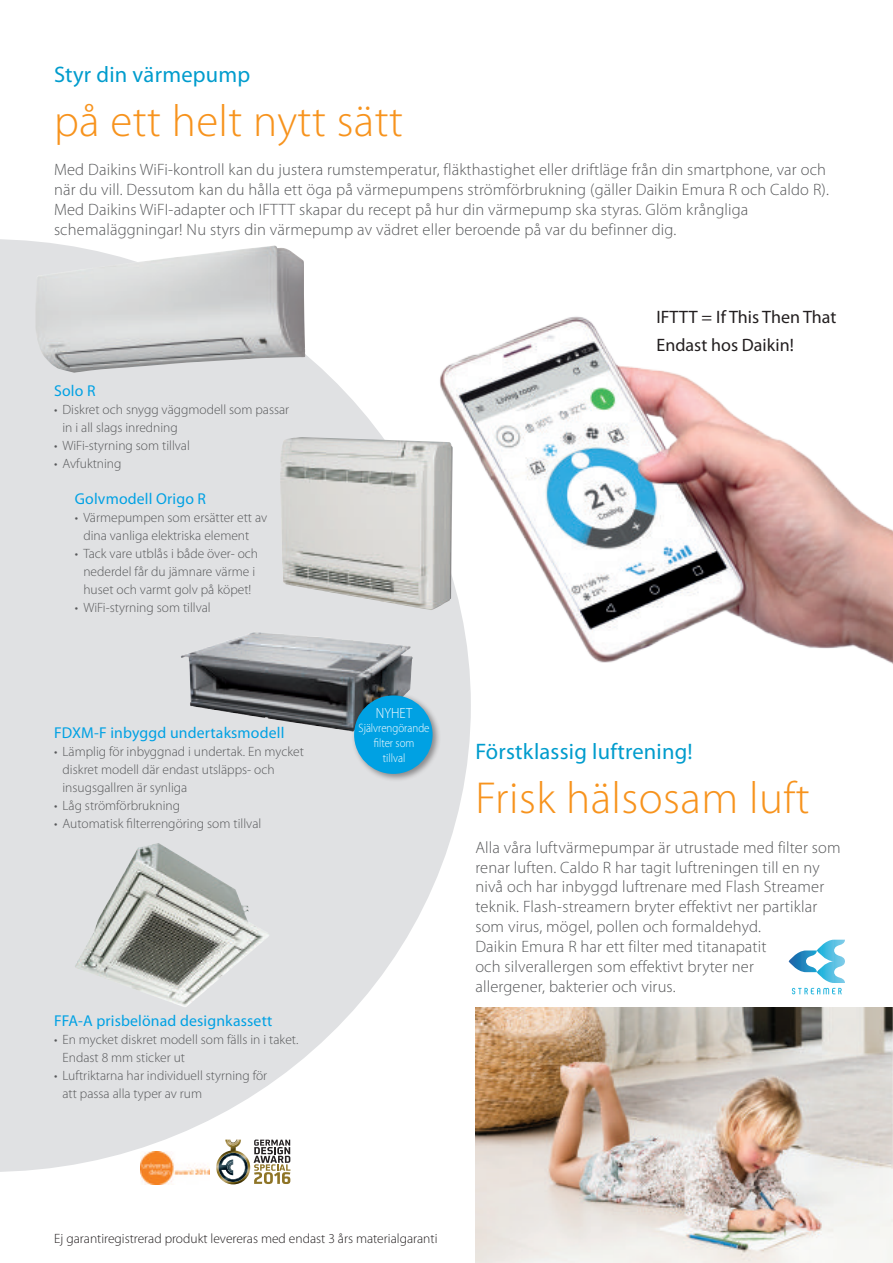
<style>
.page{position:relative;width:893px;height:1263px;background:#fff}
.page>*{position:absolute;margin:0;border:0;box-sizing:border-box;transform-origin:0 0}
.t1{font:300 45px "Myriad Pro";letter-spacing:.01em;color:#f7931d}
.t2{font:22.5px "Myriad Pro";letter-spacing:.01em;color:#009ccd}
.t3{font:18px/28.5px "Myriad Pro";color:#231f20}
.t4{font:300 16.5px/19.8px "Myriad Pro";letter-spacing:.01em;color:#57585a}
.t5{font:15.75px "Myriad Pro";letter-spacing:.01em;color:#00a1e3}
.t6{font:300 14.85px "Myriad Pro";color:#fff;scale:.9 1}
.t7{font:300 13.5px/18px "Myriad Pro";color:#57585a}
.t8{font:300 13.5px "Myriad Pro";color:#231f20}
.t9{font:300 12.15px/14.9px "Myriad Pro";color:#fff;text-align:center;scale:.9 1}
</style>
<div class="page">
<svg style="left:0;top:239px;width:471px;height:946px"></svg>
<img style="left:75px;top:843px;width:194px;height:164px">
<img style="left:141px;top:1151px;width:69px;height:33px">
<img style="left:216px;top:1139px;width:34px;height:45px">
<svg style="left:227px;top:1139px;width:12px;height:6px"></svg>
<svg style="left:219px;top:1153px;width:29px;height:29px"></svg>
<svg style="left:254px;top:1139px;width:36px;height:45px"></svg>
<img style="left:475px;top:1007px;width:418px;height:256px">
<img style="left:35px;top:246px;width:270px;height:127px">
<img style="left:280px;top:437px;width:155px;height:173px">
<img style="left:185px;top:631px;width:70px;height:23px">
<div style="left:351px;top:692px;width:90px;height:90px;background:#231f20;opacity:.45"></div>
<div style="left:354px;top:695px;width:79px;height:79px;background:#00a1e3;border-radius:50%"></div>
<svg style="left:789px;top:940px;width:56px;height:54px"></svg>
<img style="left:435px;top:309px;width:458px;height:392px">
<h2 class="t2" style="left:54px;top:60px;width:198px">Styr din värmepump</h2>
<h1 class="t1" style="left:54px;top:96px;width:351px">på ett helt nytt sätt</h1>
<p class="t4" style="left:54px;top:160px;width:776px">Med Daikins WiFi-kontroll kan du justera rumstemperatur, fläkthastighet eller driftläge från din smartphone, var och när du vill. Dessutom kan du hålla ett öga på värmepumpens strömförbrukning (gäller Daikin Emura R och Caldo R).<br>Med Daikins WiFI-adapter och IFTTT skapar du recept på hur din värmepump ska styras. Glöm krångliga schemaläggningar! Nu styrs din värmepump av vädret eller beroende på var du befinner dig.</p>
<p class="t5" style="left:54px;top:381px;width:43px">Solo R</p>
<p class="t7" style="left:63px;top:401px;width:228px;text-indent:-9px">• Diskret och snygg väggmodell som passar in i all slags inredning</p>
<p class="t7" style="left:54px;top:437px;width:137px">• WiFi-styrning som tillval</p>
<p class="t7" style="left:54px;top:455px;width:69px">• Avfuktning</p>
<p class="t5" style="left:75px;top:489px;width:133px">Golvmodell Origo R</p>
<p class="t7" style="left:83px;top:509px;width:185px;text-indent:-9px">• Värmepumpen som ersätter ett av dina vanliga elektriska element</p>
<p class="t7" style="left:75px;top:545px;width:185px;text-align:center">• Tack vare utblås i både över- och nederdel får du jämnare värme i huset och varmt golv på köpet!</p>
<p class="t7" style="left:75px;top:599px;width:137px">• WiFi-styrning som tillval</p>
<p class="t5" style="left:54px;top:723px;width:232px">FDXM-F inbyggd undertaksmodell</p>
<p class="t7" style="left:63px;top:743px;width:243px;text-indent:-9px">• Lämplig för inbyggnad i undertak. En mycket diskret modell där endast utsläpps- och insugsgallren är synliga</p>
<p class="t7" style="left:54px;top:797px;width:128px">• Låg strömförbrukning</p>
<p class="t7" style="left:54px;top:815px;width:209px">• Automatisk filterrengöring som tillval</p>
<p class="t5" style="left:54px;top:1011px;width:220px">FFA-A prisbelönad designkassett</p>
<p class="t7" style="left:63px;top:1031px;width:237px;text-indent:-9px">• En mycket diskret modell som fälls in i taket.<br>Endast 8 mm sticker ut</p>
<p class="t7" style="left:63px;top:1067px;width:206px;text-indent:-9px">• Luftriktarna har individuell styrning för att passa alla typer av rum</p>
<p class="t3" style="left:657px;top:302px;width:181px">IFTTT = If This Then That<br>Endast hos Daikin!</p>
<p class="t6" style="left:376px;top:704px;width:42px">NYHET</p>
<p class="t9" style="left:359px;top:721px;width:80px">Självrengörande filter som<br>tillval</p>
<h2 class="t2" style="left:475px;top:738px;width:219px">Förstklassig luftrening!</h2>
<h1 class="t1" style="left:475px;top:773px;width:336px">Frisk hälsosam luft</h1>
<p class="t4" style="left:475px;top:838px;width:367px">Alla våra luftvärmepumpar är utrustade med filter som renar luften. Caldo R har tagit luftreningen till en ny nivå och har inbyggd luftrenare med Flash Streamer teknik. Flash-streamern bryter effektivt ner partiklar som virus, mögel, pollen och formaldehyd.<br>Daikin Emura R har ett filter med titanapatit<br>och silverallergen som effektivt bryter ner<br>allergener, bakterier och virus.</p>
<p class="t8" style="left:54px;top:1231px;width:385px">Ej garantiregistrerad produkt levereras med endast 3 års materialgaranti</p>
</div>
